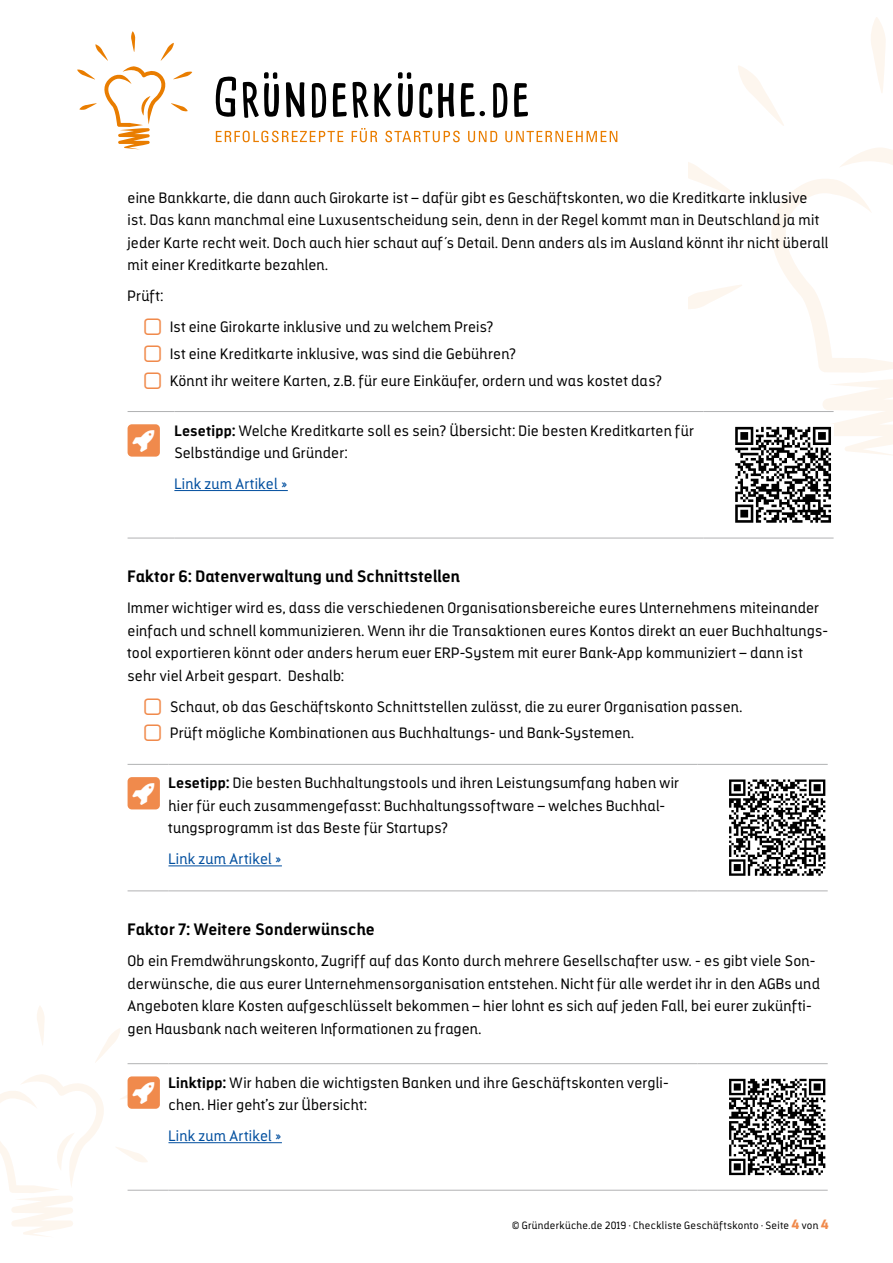
<style>
.page{position:relative;width:893px;height:1263px;background:#fff}
.page>*{position:absolute;margin:0;border:0;box-sizing:border-box;transform-origin:0 0}
.t1{font:700 16.5px "Darwin Alt";letter-spacing:.02em;color:#000}
.t2{font:300 15px/22.5px "Darwin Alt";letter-spacing:.025em;color:#000}
.t3{font:300 15px "Darwin Alt";letter-spacing:.03em;color:#004e9e}
.t4{font:300 10.5px "Darwin Alt";letter-spacing:.04em;color:#000}
.s1{font-weight:700}
.s2{font-weight:900;font-size:13.5px;color:#f08a4c}
</style>
<div class="page">
<svg style="left:216px;top:72px;width:312px;height:46px"></svg>
<svg style="left:216px;top:128px;width:401px;height:14px"></svg>
<svg style="left:77px;top:31px;width:115px;height:119px"></svg>
<svg style="left:689px;top:17px;width:204px;height:438px"></svg>
<hr style="left:128px;top:411px;width:46px;height:1px;background:#b1b2b3">
<hr style="left:174px;top:411px;width:529px;height:1px;background:#b1b2b3">
<hr style="left:703px;top:411px;width:131px;height:1px;background:#b1b2b3">
<hr style="left:128px;top:538px;width:46px;height:1px;background:#b1b2b3">
<hr style="left:174px;top:538px;width:529px;height:1px;background:#b1b2b3">
<hr style="left:703px;top:538px;width:131px;height:1px;background:#b1b2b3">
<div style="left:128px;top:424px;width:32px;height:33px;background:#f08a4c;border-radius:4px"></div>
<hr style="left:174px;top:490px;width:114px;height:1px;background:#004e9e">
<div style="left:733px;top:424px;width:101px;height:101px;background:#fff"></div>
<svg style="left:735px;top:427px;width:96px;height:96px"></svg>
<hr style="left:128px;top:764px;width:40px;height:1px;background:#b1b2b3">
<hr style="left:168px;top:764px;width:529px;height:1px;background:#b1b2b3">
<hr style="left:697px;top:764px;width:131px;height:1px;background:#b1b2b3">
<hr style="left:128px;top:890px;width:40px;height:1px;background:#b1b2b3">
<hr style="left:168px;top:890px;width:529px;height:1px;background:#b1b2b3">
<hr style="left:697px;top:890px;width:131px;height:1px;background:#b1b2b3">
<div style="left:128px;top:777px;width:32px;height:32px;background:#f08a4c;border-radius:4px"></div>
<hr style="left:168px;top:865px;width:114px;height:1px;background:#004e9e">
<svg style="left:729px;top:779px;width:96px;height:97px"></svg>
<hr style="left:128px;top:1063px;width:40px;height:1px;background:#b1b2b3">
<hr style="left:168px;top:1063px;width:529px;height:1px;background:#b1b2b3">
<hr style="left:697px;top:1063px;width:131px;height:1px;background:#b1b2b3">
<hr style="left:128px;top:1190px;width:40px;height:1px;background:#b1b2b3">
<hr style="left:168px;top:1190px;width:529px;height:1px;background:#b1b2b3">
<hr style="left:697px;top:1190px;width:131px;height:1px;background:#b1b2b3">
<div style="left:128px;top:1076px;width:32px;height:33px;background:#f08a4c;border-radius:4px"></div>
<hr style="left:168px;top:1142px;width:114px;height:1px;background:#004e9e">
<svg style="left:729px;top:1078px;width:97px;height:98px"></svg>
<svg style="left:729px;top:1079px;width:96px;height:96px"></svg>
<svg style="left:0;top:1006px;width:157px;height:231px"></svg>
<p class="t2" style="left:128px;top:186px;width:702px">eine Bankkarte, die dann auch Girokarte ist – dafür gibt es Geschäftskonten, wo die Kreditkarte inklusive ist. Das kann manchmal eine Luxusentscheidung sein, denn in der Regel kommt man in Deutschland ja mit jeder Karte recht weit. Doch auch hier schaut auf´s Detail. Denn anders als im Ausland könnt ihr nicht überall mit einer Kreditkarte bezahlen.</p>
<p class="t2" style="left:128px;top:285px;width:37px">Prüft:</p>
<p class="t2" style="left:170px;top:314px;width:493px;line-height:26.7px">Ist eine Girokarte inklusive und zu welchem Preis?<br>Ist eine Kreditkarte inklusive, was sind die Gebühren?<br>Könnt ihr weitere Karten, z.B. für eure Einkäufer, ordern und was kostet das?</p>
<p class="t2" style="left:174px;top:419px;width:521px"><span class="s1">Lesetipp:</span> Welche Kreditkarte soll es sein? Übersicht: Die besten Kreditkarten für<br>Selbständige und Gründer:</p>
<p class="t3" style="left:174px;top:475px;width:115px">Link zum Artikel »</p>
<p class="t1" style="left:128px;top:566px;width:334px">Faktor 6: Datenverwaltung und Schnittstellen</p>
<p class="t2" style="left:128px;top:597px;width:702px">Immer wichtiger wird es, dass die verschiedenen Organisationsbereiche eures Unternehmens miteinander einfach und schnell kommunizieren. Wenn ihr die Transaktionen eures Kontos direkt an euer Buchhaltungs&shy;tool exportieren könnt oder anders herum euer ERP-System mit eurer Bank-App kommuniziert – dann ist sehr viel Arbeit gespart. Deshalb:</p>
<p class="t2" style="left:170px;top:693px;width:574px;line-height:26.7px">Schaut, ob das Geschäftskonto Schnittstellen zulässt, die zu eurer Organisation passen.<br>Prüft mögliche Kombinationen aus Buchhaltungs- und Bank-Systemen.</p>
<p class="t2" style="left:168px;top:772px;width:512px"><span class="s1">Lesetipp:</span> Die besten Buchhaltungstools und ihren Leistungsumfang haben wir hier für euch zusammengefasst: Buchhaltungssoftware – welches Buchhal&shy;tungsprogramm ist das Beste für Startups?</p>
<p class="t3" style="left:168px;top:850px;width:115px">Link zum Artikel »</p>
<p class="t1" style="left:128px;top:919px;width:249px">Faktor 7: Weitere Sonderwünsche</p>
<p class="t2" style="left:128px;top:950px;width:694px">Ob ein Fremdwährungskonto, Zugriff auf das Konto durch mehrere Gesellschafter usw. - es gibt viele Son&shy;derwünsche, die aus eurer Unternehmensorganisation entstehen. Nicht für alle werdet ihr in den AGBs und Angeboten klare Kosten aufgeschlüsselt bekommen – hier lohnt es sich auf jeden Fall, bei eurer zukünfti&shy;gen Hausbank nach weiteren Informationen zu fragen.</p>
<p class="t2" style="left:168px;top:1071px;width:502px"><span class="s1">Linktipp:</span> Wir haben die wichtigsten Banken und ihre Geschäftskonten vergli&shy;chen. Hier geht’s zur Übersicht:</p>
<p class="t3" style="left:168px;top:1127px;width:115px">Link zum Artikel »</p>
<p class="t4" style="left:512px;top:1219px;width:318px">© Gründerküche.de 2019 · Checkliste Geschäftskonto · Seite <span class="s2">4</span> von <span class="s2">4</span></p>
</div>
